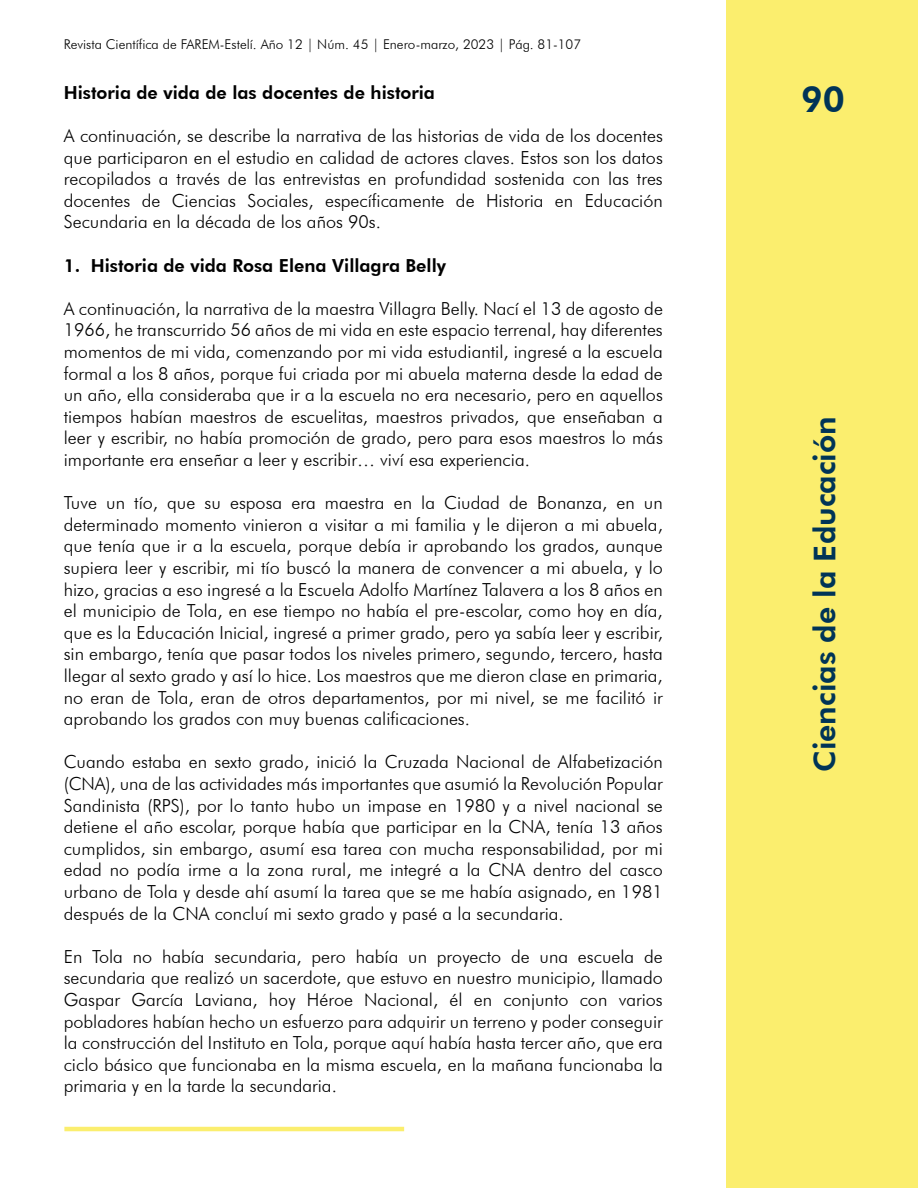
<style>
.page{position:relative;width:918px;height:1188px;background:#fff}
.page>*{position:absolute;margin:0;border:0;box-sizing:border-box;transform-origin:0 0}
.t1{font:800 36px "Futura BT";color:#003457}
.t2{font:800 30px "Futura BT";color:#003457}
.t3{font:300 18px/21.6px "Futura BT";color:#000;text-align:justify}
.t4{font:800 18px "Futura BT";color:#000}
.t5{font:300 13.5px "Futura BT";color:#000}
</style>
<div class="page">
<div style="left:727px;top:0;width:191px;height:1188px;background:#fbee6e"></div>
<hr style="left:64px;top:1127px;width:340px;height:4px;background:#fbee6e">
<p class="t5" style="left:64px;top:36px;width:519px">Revista Científica de FAREM-Estelí. Año 12 | Núm. 45 | Enero-marzo, 2023 | Pág. 81-107</p>
<p class="t4" style="left:64px;top:81px;width:373px">Historia de vida de las docentes de historia</p>
<p class="t3" style="left:64px;top:125px;width:601px">A continuación, se describe la narrativa de las historias de vida de los docentes que participaron en el estudio en calidad de actores claves. Estos son los datos recopilados a través de las entrevistas en profundidad sostenida con las tres docentes de Ciencias Sociales, específicamente de Historia en Educación Secundaria en la década de los años 90s.</p>
<p class="t4" style="left:64px;top:254px;width:384px">1. Historia de vida Rosa Elena Villagra Belly</p>
<p class="t3" style="left:64px;top:297px;width:601px">A continuación, la narrativa de la maestra Villagra Belly. Nací el 13 de agosto de 1966, he transcurrido 56 años de mi vida en este espacio terrenal, hay diferentes momentos de mi vida, comenzando por mi vida estudiantil, ingresé a la escuela formal a los 8 años, porque fui criada por mi abuela materna desde la edad de un año, ella consideraba que ir a la escuela no era necesario, pero en aquellos tiempos habían maestros de escuelitas, maestros privados, que enseñaban a leer y escribir, no había promoción de grado, pero para esos maestros lo más importante era enseñar a leer y escribir… viví esa experiencia.</p>
<p class="t3" style="left:64px;top:492px;width:601px">Tuve un tío, que su esposa era maestra en la Ciudad de Bonanza, en un determinado momento vinieron a visitar a mi familia y le dijeron a mi abuela, que tenía que ir a la escuela, porque debía ir aprobando los grados, aunque supiera leer y escribir, mi tío buscó la manera de convencer a mi abuela, y lo hizo, gracias a eso ingresé a la Escuela Adolfo Martínez Talavera a los 8 años en el municipio de Tola, en ese tiempo no había el pre-escolar, como hoy en día, que es la Educación Inicial, ingresé a primer grado, pero ya sabía leer y escribir, sin embargo, tenía que pasar todos los niveles primero, segundo, tercero, hasta llegar al sexto grado y así lo hice. Los maestros que me dieron clase en primaria, no eran de Tola, eran de otros departamentos, por mi nivel, se me facilitó ir aprobando los grados con muy buenas calificaciones.</p>
<p class="t3" style="left:64px;top:751px;width:601px">Cuando estaba en sexto grado, inició la Cruzada Nacional de Alfabetización (CNA), una de las actividades más importantes que asumió la Revolución Popular Sandinista (RPS), por lo tanto hubo un impase en 1980 y a nivel nacional se detiene el año escolar, porque había que participar en la CNA, tenía 13 años cumplidos, sin embargo, asumí esa tarea con mucha responsabilidad, por mi edad no podía irme a la zona rural, me integré a la CNA dentro del casco urbano de Tola y desde ahí asumí la tarea que se me había asignado, en 1981 después de la CNA concluí mi sexto grado y pasé a la secundaria.</p>
<p class="t3" style="left:64px;top:945px;width:601px">En Tola no había secundaria, pero había un proyecto de una escuela de secundaria que realizó un sacerdote, que estuvo en nuestro municipio, llamado Gaspar García Laviana, hoy Héroe Nacional, él en conjunto con varios pobladores habían hecho un esfuerzo para adquirir un terreno y poder conseguir la construcción del Instituto en Tola, porque aquí había hasta tercer año, que era ciclo básico que funcionaba en la misma escuela, en la mañana funcionaba la primaria y en la tarde la secundaria.</p>
<h1 class="t1" style="left:801px;top:78px;width:46px">90</h1>
<h2 class="t2" style="left:807px;top:772px;width:357px;rotate:-90deg">Ciencias de la Educación</h2>
</div>
